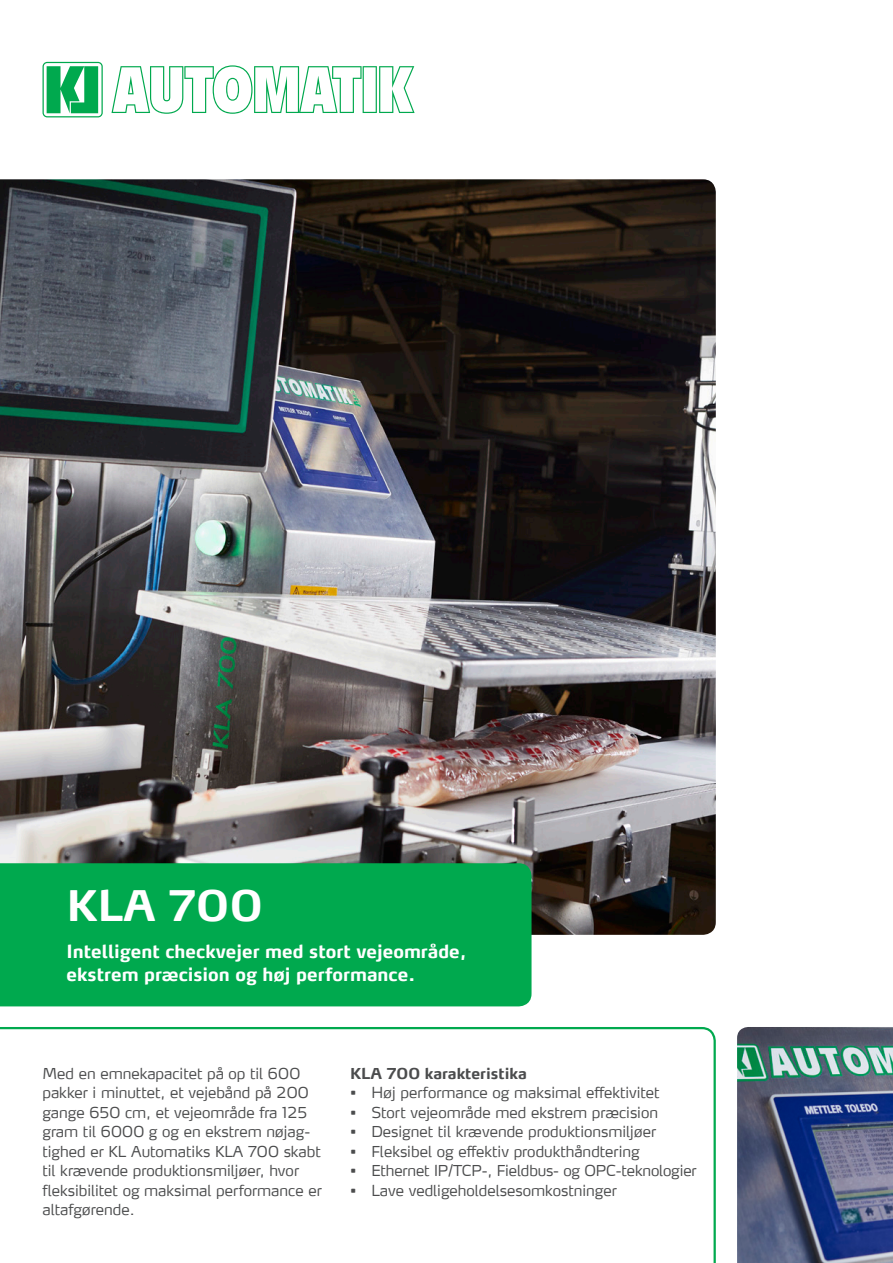
<style>
.page{position:relative;width:893px;height:1263px;background:#fff}
.page>*{position:absolute;margin:0;border:0;box-sizing:border-box;transform-origin:0 0}
.t1{font:700 42px "Max LF";color:#fff}
.t2{font:700 18px "Max LF";color:#fff}
.t3{font:300 15px/19.5px "Max LF";color:#4b4c4d}
.t4{font:700 15px "Max LF";color:#4b4c4d}
</style>
<div class="page">
<img style="left:737px;top:1027px;width:156px;height:236px">
<svg style="left:0;top:1027px;width:716px;height:236px"></svg>
<img style="left:0;top:179px;width:716px;height:756px">
<svg style="left:111px;top:65px;width:304px;height:49px"></svg>
<svg style="left:43px;top:62px;width:60px;height:55px"></svg>
<div style="left:0;top:863px;width:531px;height:143px;background:#00a94e"></div>
<p class="t1" style="left:67px;top:879px;width:198px">KLA 700</p>
<p class="t2" style="left:67px;top:940px;width:401px">Intelligent checkvejer med stort vejeområde,</p>
<p class="t2" style="left:67px;top:963px;width:350px">ekstrem præcision og høj performance.</p>
<p class="t3" style="left:43px;top:1063px;width:281px">Med en emnekapacitet på op til 600 pakker i minuttet, et vejebånd på 200 gange 650 cm, et vejeområde fra 125 gram til 6000 g og en ekstrem nøjag&shy;tighed er KL Automatiks KLA 700 skabt til krævende produktionsmiljøer, hvor fleksibilitet og maksimal performance er altafgørende.</p>
<p class="t4" style="left:350px;top:1064px;width:178px">KLA 700 karakteristika</p>
<p class="t3" style="left:350px;top:1082px;width:311px">• Høj performance og maksimal effektivitet</p>
<p class="t3" style="left:350px;top:1102px;width:309px">• Stort vejeområde med ekstrem præcision</p>
<p class="t3" style="left:350px;top:1121px;width:308px">• Designet til krævende produktionsmiljøer</p>
<p class="t3" style="left:350px;top:1141px;width:291px">• Fleksibel og effektiv produkthåndtering</p>
<p class="t3" style="left:350px;top:1160px;width:348px">• Ethernet IP/TCP-, Fieldbus- og OPC-teknologier</p>
<p class="t3" style="left:350px;top:1180px;width:268px">• Lave vedligeholdelsesomkostninger</p>
</div>
